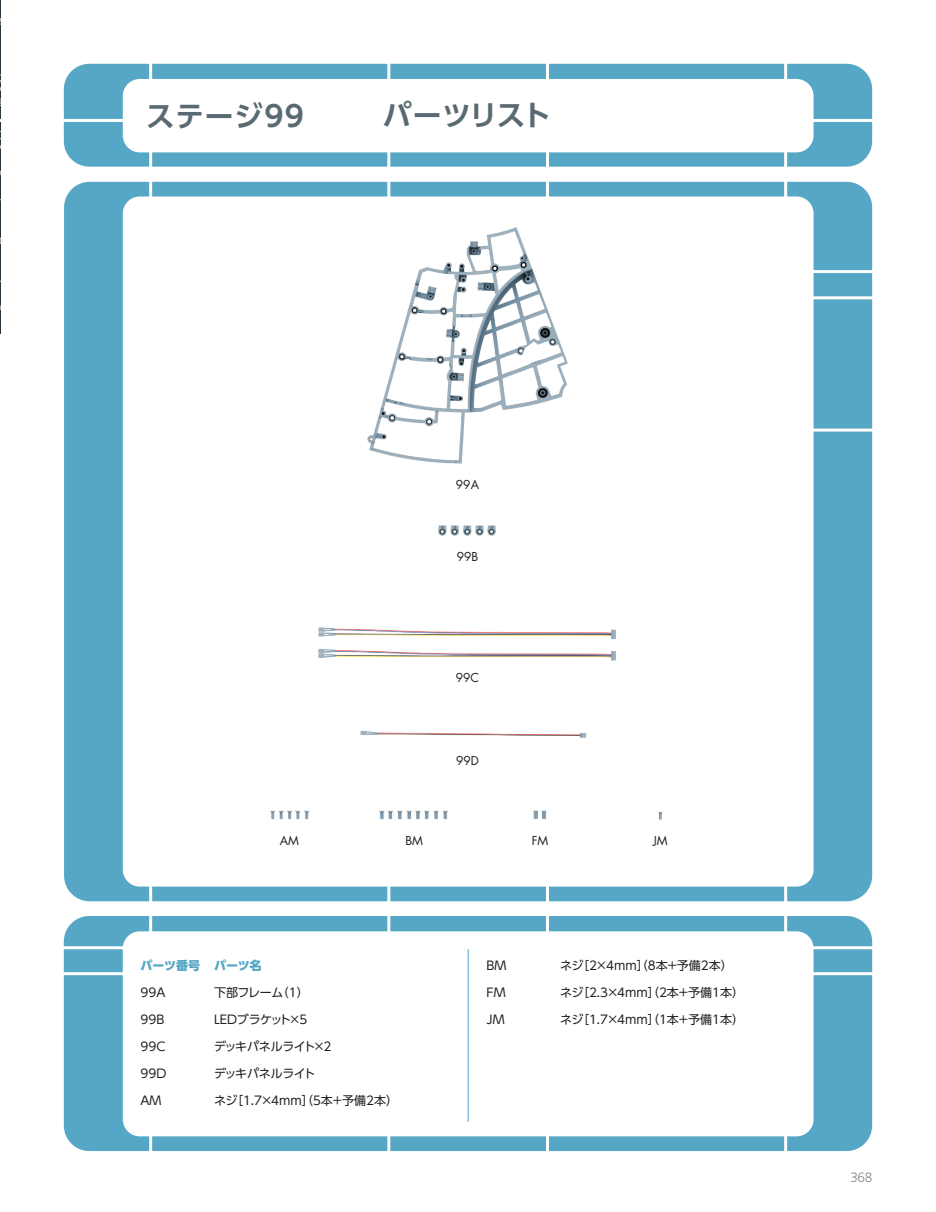
<style>
.page{position:relative;width:936px;height:1212px;background:#fff}
.page>*{position:absolute;margin:0;border:0;box-sizing:border-box;transform-origin:0 0}
.t1{font:700 28.65px "UD Shin Go Pro De";letter-spacing:.02em;color:#5a6a72}
.t2{font:300 13.5px "Frutiger LT Std";color:#828688}
.t3{font:12px "UD Shin Go Pro";color:#231f20}
.t4{font:12px "UD Shin Go Pro";letter-spacing:-.04em;color:#231f20}
.t5{font:12px "Futura LT";color:#231f20}
.t6{font:12px "UD Shin Go Pro";letter-spacing:-.02em;color:#231f20}
.t7{font:800 12px "UD Shin Go Pro";letter-spacing:-.02em;color:#56a6c6}
</style>
<div class="page">
<svg style="left:0;top:0;width:1px;height:334px"></svg>
<div style="left:64px;top:916px;width:808px;height:235px;background:#56a6c6;border-radius:26px"></div>
<div style="left:123px;top:931px;width:690px;height:205px;background:#fff;border-radius:17px"></div>
<div style="left:64px;top:182px;width:808px;height:719px;background:#56a6c6;border-radius:26px"></div>
<div style="left:123px;top:196px;width:690px;height:690px;background:#fff;border-radius:17px"></div>
<hr style="left:43px;top:946px;width:850px;height:3px;background:#fff">
<hr style="left:42px;top:972px;width:851px;height:3px;background:#fff">
<hr style="left:801px;top:270px;width:88px;height:3px;background:#fff">
<hr style="left:798px;top:296px;width:89px;height:3px;background:#fff">
<hr style="left:798px;top:429px;width:89px;height:3px;background:#fff">
<div style="left:64px;top:64px;width:808px;height:103px;background:#56a6c6;border-radius:26px"></div>
<hr style="left:149px;top:0;width:3px;height:1204px;background:#fff">
<hr style="left:784px;top:0;width:3px;height:1204px;background:#fff">
<hr style="left:546px;top:0;width:3px;height:1204px;background:#fff">
<hr style="left:387px;top:0;width:3px;height:1204px;background:#fff">
<div style="left:123px;top:79px;width:690px;height:73px;background:#fff;border-radius:17px"></div>
<hr style="left:0;top:119px;width:935px;height:3px;background:#fff">
<hr style="left:468px;top:949px;width:1px;height:172px;background:#56a6c6">
<img style="left:367px;top:227px;width:201px;height:237px">
<img style="left:438px;top:525px;width:58px;height:11px">
<img style="left:318px;top:627px;width:298px;height:34px">
<img style="left:360px;top:730px;width:227px;height:8px">
<img style="left:270px;top:810px;width:40px;height:10px">
<img style="left:379px;top:810px;width:69px;height:10px">
<img style="left:533px;top:810px;width:14px;height:9px">
<img style="left:658px;top:811px;width:5px;height:9px">
<div style="left:508px;top:433px;width:88px;height:59px;background:#fff"></div>
<h1 class="t1" style="left:146px;top:93px;width:159px">ステージ99</h1>
<h1 class="t1" style="left:382px;top:92px;width:169px">パーツリスト</h1>
<p class="t5" style="left:456px;top:477px;width:25px">99A</p>
<p class="t5" style="left:456px;top:549px;width:23px">99B</p>
<p class="t5" style="left:456px;top:669px;width:25px">99C</p>
<p class="t5" style="left:456px;top:752px;width:24px">99D</p>
<p class="t5" style="left:280px;top:833px;width:21px">AM</p>
<p class="t5" style="left:405px;top:833px;width:19px">BM</p>
<p class="t5" style="left:532px;top:833px;width:18px">FM</p>
<p class="t5" style="left:653px;top:833px;width:16px">JM</p>
<p class="t7" style="left:140px;top:956px;width:123px">パーツ番号 パーツ名</p>
<p class="t3" style="left:140px;top:983px;width:26px">99A</p>
<p class="t3" style="left:214px;top:983px;width:96px">下部フレーム（1）</p>
<p class="t3" style="left:140px;top:1010px;width:25px">99B</p>
<p class="t6" style="left:214px;top:1010px;width:95px">LEDブラケット×5</p>
<p class="t3" style="left:140px;top:1037px;width:26px">99C</p>
<p class="t4" style="left:214px;top:1037px;width:119px">デッキパネルライト×2</p>
<p class="t3" style="left:140px;top:1064px;width:27px">99D</p>
<p class="t4" style="left:214px;top:1064px;width:103px">デッキパネルライト</p>
<p class="t3" style="left:140px;top:1091px;width:22px">AM</p>
<p class="t3" style="left:214px;top:1091px;width:185px">ネジ［1.7×4mm］（5本＋予備2本）</p>
<p class="t3" style="left:486px;top:956px;width:21px">BM</p>
<p class="t3" style="left:560px;top:956px;width:174px">ネジ［2×4mm］（8本+予備2本）</p>
<p class="t3" style="left:486px;top:983px;width:21px">FM</p>
<p class="t3" style="left:560px;top:983px;width:185px">ネジ［2.3×4mm］（2本＋予備1本）</p>
<p class="t3" style="left:486px;top:1010px;width:19px">JM</p>
<p class="t3" style="left:560px;top:1010px;width:185px">ネジ［1.7×4mm］（1本＋予備1本）</p>
<p class="t2" style="left:850px;top:1170px;width:23px">368</p>
</div>
